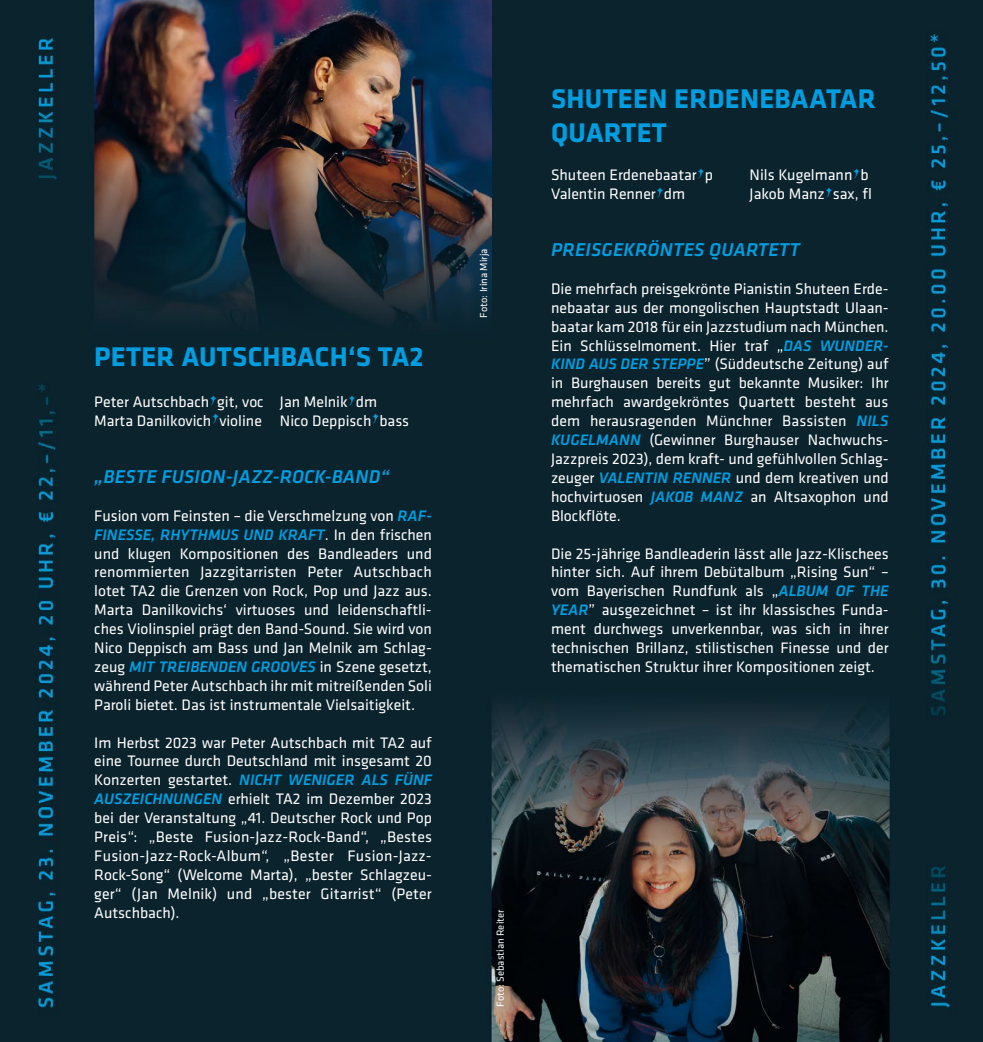
<style>
.page{position:relative;width:983px;height:1042px;background:#fff}
.page>*{position:absolute;margin:0;border:0;box-sizing:border-box;transform-origin:0 0}
.t1{font:700 28px/33.6px "Klavika Basic";letter-spacing:.01em;color:#009ee0}
.t2{font:italic 500 19.25px "Klavika Basic";letter-spacing:.01em;color:#009ee0}
.t3{font:15.75px/18.9px "Klavika Basic";color:#fff;text-align:justify}
.t4{font:10.5px "Klavika Basic";color:#fff}
.s1{font-family:"Fette Fraktur";font-size:24.5px;color:#009ee0}
.s2{font-weight:500;font-style:italic;color:#009ee0}
</style>
<div class="page">
<img style="left:0;top:0;width:982px;height:1042px">
<h1 class="t1" style="left:94px;top:339px;width:331px">PETER AUTSCHBACH‘S TA2</h1>
<p class="t3" style="left:94px;top:392px;width:316px">Peter Autschbach<span class="s1">’</span>git, voc Jan Melnik<span class="s1">’</span>dm<br>Marta Danilkovich<span class="s1">’</span>violine Nico Deppisch<span class="s1">’</span>bass</p>
<p class="t2" style="left:94px;top:463px;width:297px">„BESTE FUSION-JAZZ-ROCK-BAND“</p>
<p class="t3" style="left:94px;top:505px;width:339px">Fusion vom Feinsten – die Verschmelzung von <span class="s2">RAF-FINESSE, RHYTHMUS UND KRAFT</span>. In den frischen und klugen Kompositionen des Bandleaders und renommierten Jazzgitarristen Peter Autschbach lotet TA2 die Grenzen von Rock, Pop und Jazz aus.<br>Marta Danilkovichs‘ virtuoses und leidenschaftli&shy;ches Violinspiel prägt den Band-Sound. Sie wird von Nico Deppisch am Bass und Jan Melnik am Schlag&shy;zeug <span class="s2">MIT TREIBENDEN GROOVES</span> in Szene gesetzt, während Peter Autschbach ihr mit mitreißenden Soli Paroli bietet. Das ist instrumentale Vielsaitigkeit.</p>
<p class="t3" style="left:94px;top:732px;width:339px">Im Herbst 2023 war Peter Autschbach mit TA2 auf eine Tournee durch Deutschland mit insgesamt 20<br>Konzerten gestartet. <span class="s2">NICHT WENIGER ALS FÜNF AUSZEICHNUNGEN</span> erhielt TA2 im Dezember 2023 bei der Veranstaltung „41. Deutscher Rock und Pop Preis“: „Beste Fusion-Jazz-Rock-Band“, „Bestes Fusion-Jazz-Rock-Album“, „Bester Fusion-Jazz-Rock-Song“ (Welcome Marta), „bester Schlagzeu&shy;ger“ (Jan Melnik) und „bester Gitarrist“ (Peter Autschbach).</p>
<p class="t4" style="left:476px;top:317px;width:70px;rotate:-90deg">Foto: Irina Mirja</p>
<h1 class="t1" style="left:551px;top:81px;width:326px">SHUTEEN ERDENEBAATAR<br>QUARTET</h1>
<p class="t3" style="left:551px;top:165px;width:163px">Shuteen Erdenebaatar<span class="s1">’</span>p</p>
<p class="t3" style="left:749px;top:165px;width:120px">Nils Kugelmann<span class="s1">’</span>b</p>
<p class="t3" style="left:551px;top:184px;width:135px">Valentin Renner<span class="s1">’</span>dm</p>
<p class="t3" style="left:749px;top:184px;width:124px">Jakob Manz<span class="s1">’</span>sax, fl</p>
<p class="t2" style="left:551px;top:237px;width:250px">PREISGEKRÖNTES QUARTETT</p>
<p class="t3" style="left:551px;top:279px;width:339px">Die mehrfach preisgekrönte Pianistin Shuteen Erde&shy;nebaatar aus der mongolischen Hauptstadt Ulaan&shy;baatar kam 2018 für ein Jazzstudium nach München.<br>Ein Schlüsselmoment. Hier traf „<span class="s2">DAS WUNDER-KIND AUS DER STEPPE</span>” (Süddeutsche Zeitung) auf in Burghausen bereits gut bekannte Musiker: Ihr mehrfach awardgekröntes Quartett besteht aus dem herausragenden Münchner Bassisten <span class="s2">NILS KUGELMANN</span> (Gewinner Burghauser Nachwuchs-Jazzpreis 2023), dem kraft- und gefühlvollen Schlag&shy;zeuger <span class="s2">VALENTIN RENNER</span> und dem kreativen und hochvirtuosen <span class="s2">JAKOB MANZ</span> an Altsaxophon und Blockflöte.</p>
<p class="t3" style="left:551px;top:543px;width:339px">Die 25-jährige Bandleaderin lässt alle Jazz-Klischees hinter sich. Auf ihrem Debütalbum „Rising Sun“ – vom Bayerischen Rundfunk als „<span class="s2">ALBUM OF THE YEAR</span>” ausgezeichnet – ist ihr klassisches Funda&shy;ment durchwegs unverkennbar, was sich in ihrer technischen Brillanz, stilistischen Finesse und der thematischen Struktur ihrer Kompositionen zeigt.</p>
<p class="t4" style="left:493px;top:1007px;width:98px;rotate:-90deg">Foto: Sebastian Reiter</p>
</div>
